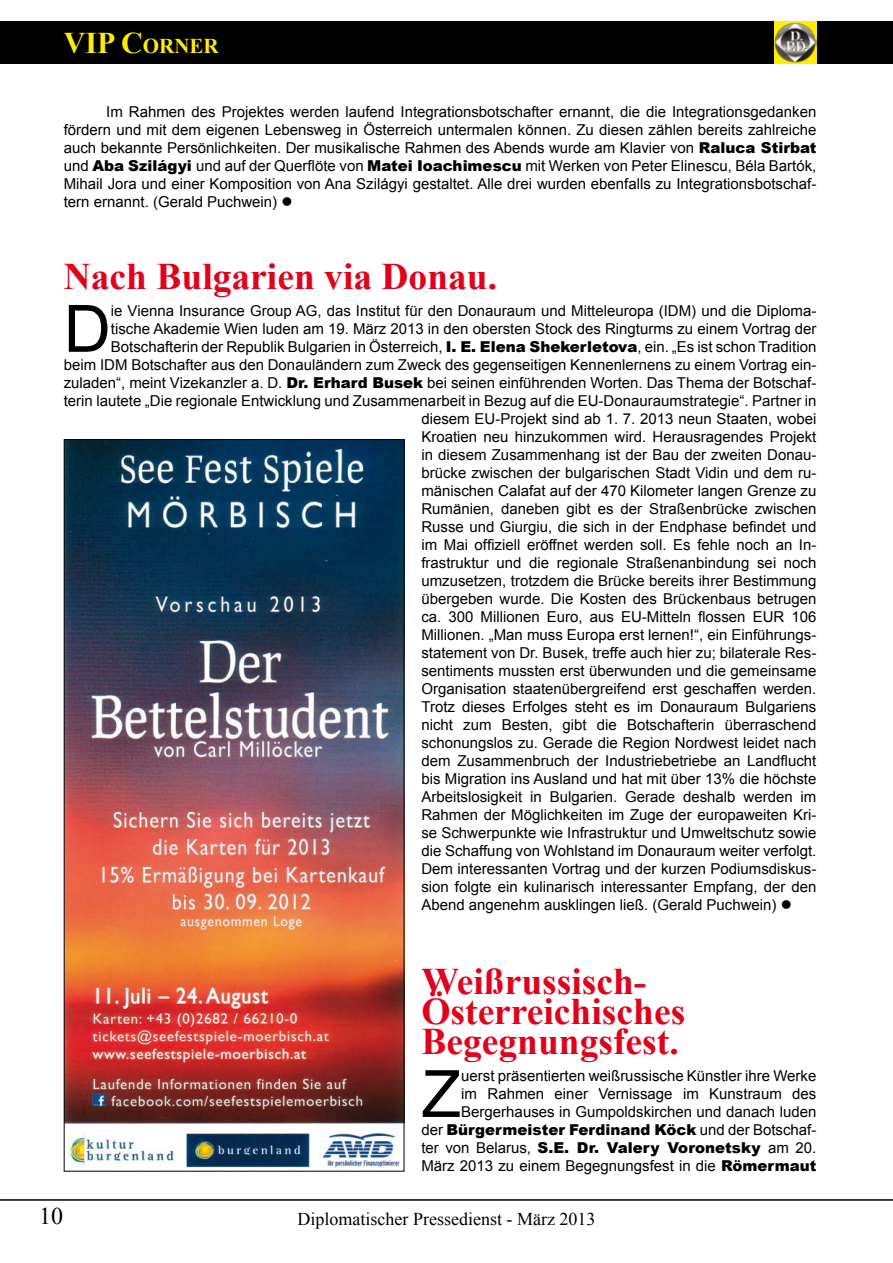
<style>
.page{position:relative;width:893px;height:1263px;background:#fff}
.page>*{position:absolute;margin:0;border:0;box-sizing:border-box;transform-origin:0 0}
.t1{font:65.25px "Arial";color:#000}
.t2{font:700 37.5px/30px "Times New Roman";color:#e2001a}
.t3{font:24px "Times New Roman";color:#000}
.t4{font:700 21px "Times New Roman";color:#ffed00}
.t5{font:18px "Times New Roman";color:#000}
.t6{font:15px/18px "Arial";color:#000;text-align:justify}
.s1{font-size:30px}
.s2{font-weight:900}
</style>
<div class="page">
<div style="left:0;top:21px;width:893px;height:43px;background:#000"></div>
<div style="left:774px;top:21px;width:42px;height:43px;background:#ffed00"></div>
<img style="left:774px;top:22px;width:42px;height:41px">
<hr style="left:0;top:1199px;width:893px;height:2px;background:#000">
<img style="left:66px;top:441px;width:336px;height:728px">
<h3 class="t4" style="left:64px;top:31px;width:157px"><span class="s1">VIP C</span>ORNER</h3>
<p class="t6" style="left:64px;top:103px;width:754px;text-indent:43px">Im Rahmen des Projektes werden laufend Integrationsbotschafter ernannt, die die Integrationsgedanken fördern und mit dem eigenen Lebensweg in Österreich untermalen können. Zu diesen zählen bereits zahlreiche auch bekannte Persönlichkeiten. Der musikalische Rahmen des Abends wurde am Klavier von <span class="s2">Raluca Stirbat </span>und <span class="s2">Aba Szilágyi</span> und auf der Querflöte von <span class="s2">Matei Ioachimescu</span> mit Werken von Peter Elinescu, Béla Bartók, Mihail Jora und einer Komposition von Ana Szilágyi gestaltet. Alle drei wurden ebenfalls zu Integrationsbotschaf&shy;tern ernannt. (Gerald Puchwein) ●</p>
<h2 class="t2" style="left:64px;top:261px;width:435px">Nach Bulgarien via Donau.</h2>
<h1 class="t1" style="left:64px;top:286px;width:49px">D</h1>
<p class="t6" style="left:111px;top:302px;width:707px">ie Vienna Insurance Group AG, das Institut für den Donauraum und Mitteleuropa (IDM) und die Diploma-</p>
<p class="t6" style="left:111px;top:320px;width:707px">tische Akademie Wien luden am 19. März 2013 in den obersten Stock des Ringturms zu einem Vortrag der</p>
<p class="t6" style="left:111px;top:338px;width:707px">Botschafterin der Republik Bulgarien in Österreich, <span class="s2">I. E. Elena Shekerletova</span>, ein. „Es ist schon Tradition</p>
<p class="t6" style="left:64px;top:356px;width:754px">beim IDM Botschafter aus den Donauländern zum Zweck des gegenseitigen Kennenlernens zu einem Vortrag ein-</p>
<p class="t6" style="left:64px;top:374px;width:754px">zuladen“, meint Vizekanzler a. D. <span class="s2">Dr. Erhard Busek</span> bei seinen einführenden Worten. Das Thema der Botschaf-</p>
<p class="t6" style="left:64px;top:392px;width:754px">terin lautete „Die regionale Entwicklung und Zusammenarbeit in Bezug auf die EU-Donauraumstrategie“. Partner in</p>
<p class="t6" style="left:421px;top:410px;width:396px">diesem EU-Projekt sind ab 1. 7. 2013 neun Staaten, wobei</p>
<p class="t6" style="left:421px;top:428px;width:396px">Kroatien neu hinzukommen wird. Herausragendes Projekt</p>
<p class="t6" style="left:421px;top:446px;width:396px">in diesem Zusammenhang ist der Bau der zweiten Donau-</p>
<p class="t6" style="left:421px;top:464px;width:396px">brücke zwischen der bulgarischen Stadt Vidin und dem ru-</p>
<p class="t6" style="left:421px;top:482px;width:396px">mänischen Calafat auf der 470 Kilometer langen Grenze zu</p>
<p class="t6" style="left:421px;top:500px;width:396px">Rumänien, daneben gibt es der Straßenbrücke zwischen</p>
<p class="t6" style="left:421px;top:518px;width:396px">Russe und Giurgiu, die sich in der Endphase befindet und</p>
<p class="t6" style="left:421px;top:536px;width:396px">im Mai offiziell eröffnet werden soll. Es fehle noch an In-</p>
<p class="t6" style="left:421px;top:554px;width:396px">frastruktur und die regionale Straßenanbindung sei noch</p>
<p class="t6" style="left:421px;top:572px;width:396px">umzusetzen, trotzdem die Brücke bereits ihrer Bestimmung</p>
<p class="t6" style="left:421px;top:590px;width:396px">übergeben wurde. Die Kosten des Brückenbaus betrugen</p>
<p class="t6" style="left:421px;top:608px;width:396px">ca. 300 Millionen Euro, aus EU-Mitteln flossen EUR 106</p>
<p class="t6" style="left:421px;top:626px;width:396px">Millionen. „Man muss Europa erst lernen!“, ein Einführungs-</p>
<p class="t6" style="left:421px;top:644px;width:396px">statement von Dr. Busek, treffe auch hier zu; bilaterale Res-</p>
<p class="t6" style="left:421px;top:662px;width:396px">sentiments mussten erst überwunden und die gemeinsame</p>
<p class="t6" style="left:421px;top:680px;width:396px">Organisation staatenübergreifend erst geschaffen werden.</p>
<p class="t6" style="left:421px;top:698px;width:396px">Trotz dieses Erfolges steht es im Donauraum Bulgariens</p>
<p class="t6" style="left:421px;top:716px;width:396px">nicht zum Besten, gibt die Botschafterin überraschend</p>
<p class="t6" style="left:421px;top:734px;width:396px">schonungslos zu. Gerade die Region Nordwest leidet nach</p>
<p class="t6" style="left:421px;top:752px;width:397px">dem Zusammenbruch der Industriebetriebe an Landflucht</p>
<p class="t6" style="left:421px;top:770px;width:396px">bis Migration ins Ausland und hat mit über 13% die höchste</p>
<p class="t6" style="left:421px;top:788px;width:397px">Arbeitslosigkeit in Bulgarien. Gerade deshalb werden im</p>
<p class="t6" style="left:421px;top:806px;width:396px">Rahmen der Möglichkeiten im Zuge der europaweiten Kri-</p>
<p class="t6" style="left:421px;top:824px;width:396px">se Schwerpunkte wie Infrastruktur und Umweltschutz sowie</p>
<p class="t6" style="left:421px;top:842px;width:396px">die Schaffung von Wohlstand im Donauraum weiter verfolgt.</p>
<p class="t6" style="left:421px;top:860px;width:396px">Dem interessanten Vortrag und der kurzen Podiumsdiskus-</p>
<p class="t6" style="left:421px;top:878px;width:396px">sion folgte ein kulinarisch interessanter Empfang, der den</p>
<p class="t6" style="left:421px;top:896px;width:372px">Abend angenehm ausklingen ließ. (Gerald Puchwein) ●</p>
<h3 class="t3" style="left:39px;top:1200px;width:26px">10</h3>
<h2 class="t2" style="left:421px;top:966px;width:265px">Weißrussisch-<br>Österreichisches<br>Begegnungsfest.</h2>
<h1 class="t1" style="left:421px;top:1051px;width:41px">Z</h1>
<p class="t6" style="left:421px;top:1067px;width:397px;text-align:right">uerst präsentierten weißrussische Künstler ihre Werke<br>im Rahmen einer Vernissage im Kunstraum des Bergerhauses in Gumpoldskirchen und danach luden<br>der <span class="s2">Bürgermeister Ferdinand Köck</span> und der Botschaf&shy;ter von Belarus, <span class="s2">S.E. Dr. Valery Voronetsky</span> am 20.<br>März 2013 zu einem Begegnungsfest in die <span class="s2">Römermaut</span></p>
<p class="t5" style="left:297px;top:1207px;width:299px">Diplomatischer Pressedienst - März 2013</p>
</div>
